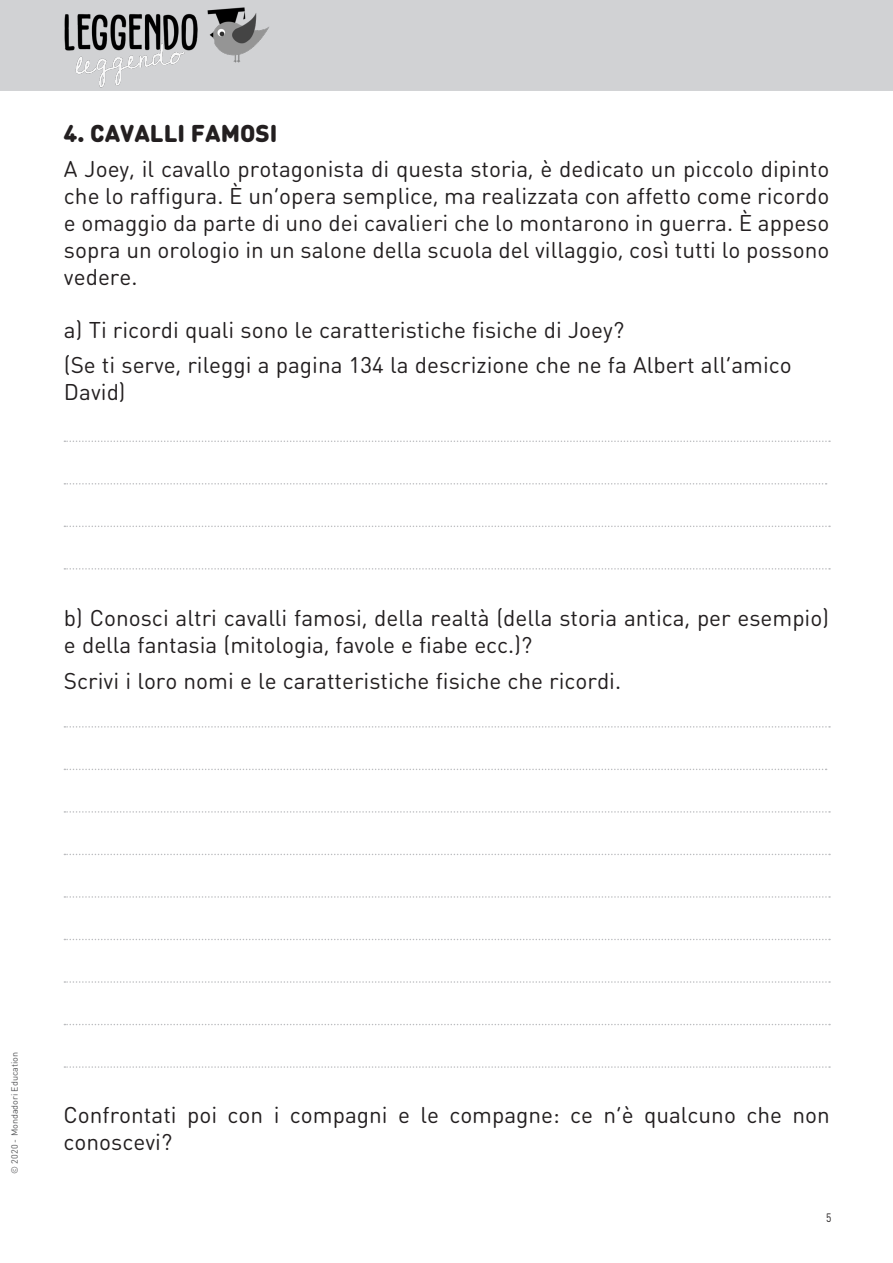
<style>
.page{position:relative;width:893px;height:1263px;background:#fff}
.page>*{position:absolute;margin:0;border:0;box-sizing:border-box;transform-origin:0 0}
.Testo_bastone_piani{font:900 24px "DIN Round Pro";color:#231f20}
.esercizi{font:22.5px/27px "DIN Round Pro";color:#231f20}
.t1{font:12px "DIN Round Pro";color:#231f20;scale:.85 1}
.t2{font:9px "DIN Round Pro";color:#57585a}
</style>
<div class="page">
<div style="left:0;top:0;width:893px;height:91px;background:#d1d2d4"></div>
<img style="left:206px;top:7px;width:64px;height:57px">
<img style="left:64px;top:12px;width:134px;height:76px">
<svg style="left:64px;top:726px;width:766px;height:2px"></svg>
<svg style="left:64px;top:769px;width:763px;height:1px"></svg>
<svg style="left:64px;top:811px;width:766px;height:2px"></svg>
<svg style="left:64px;top:854px;width:766px;height:1px"></svg>
<svg style="left:64px;top:896px;width:766px;height:2px"></svg>
<svg style="left:64px;top:939px;width:766px;height:1px"></svg>
<svg style="left:64px;top:981px;width:766px;height:2px"></svg>
<svg style="left:64px;top:1024px;width:766px;height:1px"></svg>
<svg style="left:64px;top:1066px;width:766px;height:2px"></svg>
<svg style="left:64px;top:440px;width:766px;height:2px"></svg>
<svg style="left:64px;top:483px;width:763px;height:1px"></svg>
<svg style="left:64px;top:526px;width:766px;height:1px"></svg>
<svg style="left:64px;top:568px;width:766px;height:2px"></svg>
<p class="Testo_bastone_piani" style="left:64px;top:115px;width:215px">4. CAVALLI FAMOSI</p>
<p class="esercizi" style="left:64px;top:155px;width:767px;text-align:justify">A Joey, il cavallo protagonista di questa storia, è dedicato un piccolo dipinto che lo raffigura. È un’opera semplice, ma realizzata con affetto come ricordo e omaggio da parte di uno dei cavalieri che lo montarono in guerra. È appeso sopra un orologio in un salone della scuola del villaggio, così tutti lo possono vedere.</p>
<p class="esercizi" style="left:64px;top:315px;width:562px">a) Ti ricordi quali sono le caratteristiche fisiche di Joey?</p>
<p class="esercizi" style="left:64px;top:351px;width:729px">(Se ti serve, rileggi a pagina 134 la descrizione che ne fa Albert all’amico<br>David)</p>
<p class="esercizi" style="left:64px;top:604px;width:767px">b) Conosci altri cavalli famosi, della realtà (della storia antica, per esempio) e della fantasia (mitologia, favole e fiabe ecc.)?</p>
<p class="esercizi" style="left:64px;top:666px;width:559px">Scrivi i loro nomi e le caratteristiche fisiche che ricordi.</p>
<p class="t2" style="left:8px;top:1174px;width:123px;rotate:-90deg">© 2020 - Mondadori Education</p>
<p class="esercizi" style="left:64px;top:1101px;width:768px">Confrontati poi con i compagni e le compagne: ce n’è qualcuno che non conoscevi?</p>
<p class="t1" style="left:826px;top:1210px;width:8px">5</p>
</div>
